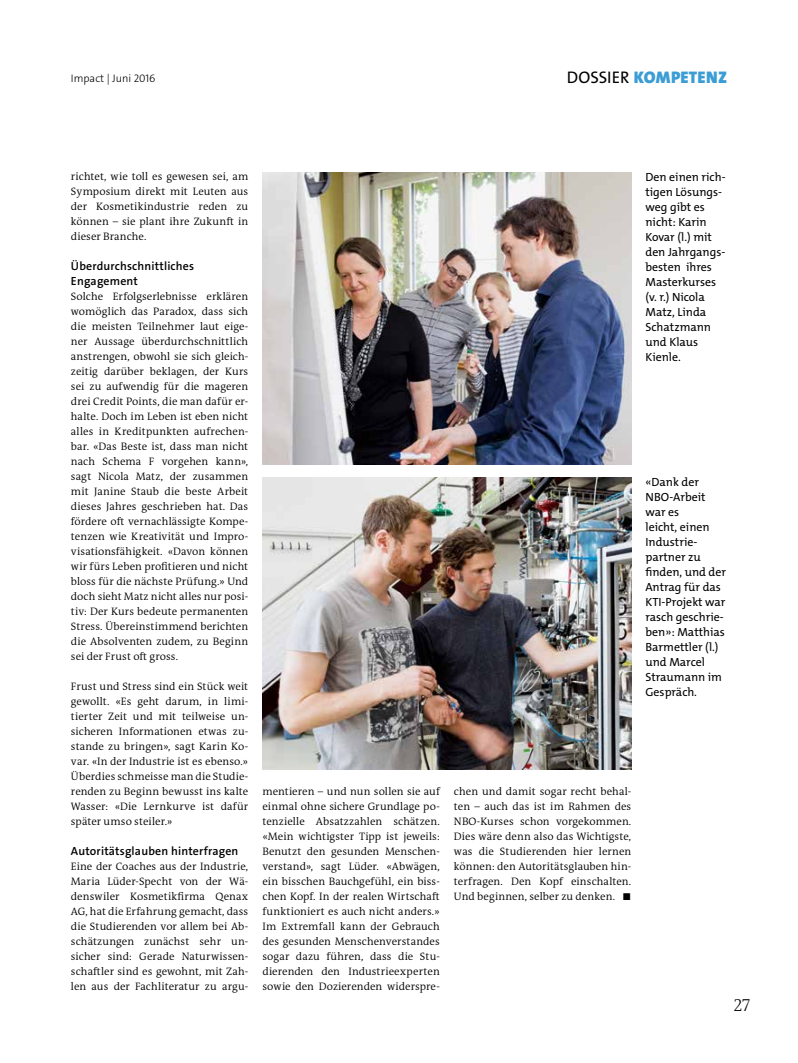
<style>
.page{position:relative;width:798px;height:1063px;background:#fff}
.page>*{position:absolute;margin:0;border:0;box-sizing:border-box;transform-origin:0 0}
.t1{font:300 17.5px "The Antiqua B W3";color:#000}
.t2{font:900 16.88px "The Sans Os F";letter-spacing:.015em;color:#3c9dd5}
.t3{font:11.88px/15px "The Mix Os F";color:#000}
.t4{font:600 11.88px/15px "The Sans Os F";letter-spacing:.015em;color:#000}
.t5{font:300 11px "The Sans Os F";color:#000}
.t6{font:300 10.88px/15px "The Antiqua B W4";letter-spacing:.005em;color:#000;text-align:justify}
.s1{font-weight:400;color:#000}
.s2{font-family:"The Mix Os F";font-weight:800;font-size:10px}
</style>
<div class="page">
<img style="left:262px;top:477px;width:369px;height:293px">
<img style="left:262px;top:173px;width:369px;height:292px">
<p class="t5" style="left:71px;top:72px;width:86px">Impact | Juni 2016</p>
<h2 class="t2" style="left:566px;top:67px;width:162px"><span class="s1">DOSSIER</span> KOMPETENZ</h2>
<p class="t6" style="left:71px;top:169px;width:179px">richtet, wie toll es gewesen sei, am Symposium direkt mit Leuten aus der Kosmetikindustrie reden zu können – sie plant ihre Zukunft in dieser Branche.</p>
<p class="t4" style="left:71px;top:259px;width:125px">Überdurchschnittliches<br>Engagement</p>
<p class="t6" style="left:71px;top:289px;width:179px">Solche Erfolgserlebnisse erklären womöglich das Paradox, dass sich die meisten Teilnehmer laut eige&shy;ner Aussage überdurchschnittlich anstrengen, obwohl sie sich gleich&shy;zeitig darüber beklagen, der Kurs sei zu aufwendig für die mageren drei Credit Points, die man dafür er&shy;halte. Doch im Leben ist eben nicht alles in Kreditpunkten aufrechen&shy;bar. «Das Beste ist, dass man nicht nach Schema F vorgehen kann», sagt Nicola Matz, der zusammen mit Janine Staub die beste Arbeit dieses Jahres geschrieben hat. Das fördere oft vernachlässigte Kompe&shy;tenzen wie Kreativität und Impro&shy;visationsfähigkeit. «Davon können wir fürs Leben profitieren und nicht bloss für die nächste Prüfung.» Und doch sieht Matz nicht alles nur posi&shy;tiv: Der Kurs bedeute permanenten Stress. Übereinstimmend berichten die Absolventen zudem, zu Beginn sei der Frust oft gross.</p>
<p class="t6" style="left:71px;top:679px;width:179px">Frust und Stress sind ein Stück weit gewollt. «Es geht darum, in limi&shy;tierter Zeit und mit teilweise un&shy;sicheren Informationen etwas zu&shy;stande zu bringen», sagt Karin Ko&shy;var. «In der Industrie ist es ebenso.» Überdies schmeisse man die Studie&shy;renden zu Beginn bewusst ins kalte Wasser: «Die Lernkurve ist dafür später umso steiler.»</p>
<p class="t4" style="left:71px;top:844px;width:169px">Autoritätsglauben hinterfragen</p>
<p class="t6" style="left:71px;top:859px;width:179px">Eine der Coaches aus der Industrie, Maria Lüder-Specht von der Wä&shy;denswiler Kosmetikfirma Qenax AG, hat die Erfahrung gemacht, dass die Studierenden vor allem bei Ab&shy;schätzungen zunächst sehr un&shy;sicher sind: Gerade Naturwissen&shy;schaftler sind es gewohnt, mit Zah&shy;len aus der Fachliteratur zu argu-</p>
<p class="t3" style="left:645px;top:170px;width:82px">Den einen rich&shy;tigen Lösungs&shy;weg gibt es nicht: Karin<br>Kovar (l.) mit den Jahrgangs&shy;besten ihres<br>Masterkurses (v. r.) Nicola<br>Matz, Linda<br>Schatzmann und Klaus<br>Kienle.</p>
<p class="t3" style="left:645px;top:475px;width:82px">«Dank der<br>NBO-Arbeit war es<br>leicht, einen<br>Industrie&shy;partner zu finden, und der<br>Antrag für das<br>KTI-Projekt war rasch geschrie&shy;ben»: Matthias<br>Barmettler (l.) und Marcel<br>Straumann im<br>Gespräch.</p>
<p class="t6" style="left:262px;top:784px;width:179px">mentieren – und nun sollen sie auf einmal ohne sichere Grundlage po&shy;tenzielle Absatzzahlen schätzen. «Mein wichtigster Tipp ist jeweils:<br>Benutzt den gesunden Menschen&shy;verstand», sagt Lüder. «Abwägen, ein bisschen Bauchgefühl, ein biss&shy;chen Kopf. In der realen Wirtschaft funktioniert es auch nicht anders.» Im Extremfall kann der Gebrauch des gesunden Menschenverstandes sogar dazu führen, dass die Stu&shy;dierenden den Industrieexperten sowie den Dozierenden widerspre-</p>
<p class="t6" style="left:454px;top:784px;width:179px">chen und damit sogar recht behal&shy;ten – auch das ist im Rahmen des NBO-Kurses schon vorgekommen.<br>Dies wäre denn also das Wichtigste, was die Studierenden hier lernen können: den Autoritätsglauben hin&shy;terfragen. Den Kopf einschalten.<br>Und beginnen, selber zu denken. <span class="s2">◼</span></p>
<h1 class="t1" style="left:733px;top:994px;width:18px">27</h1>
</div>
